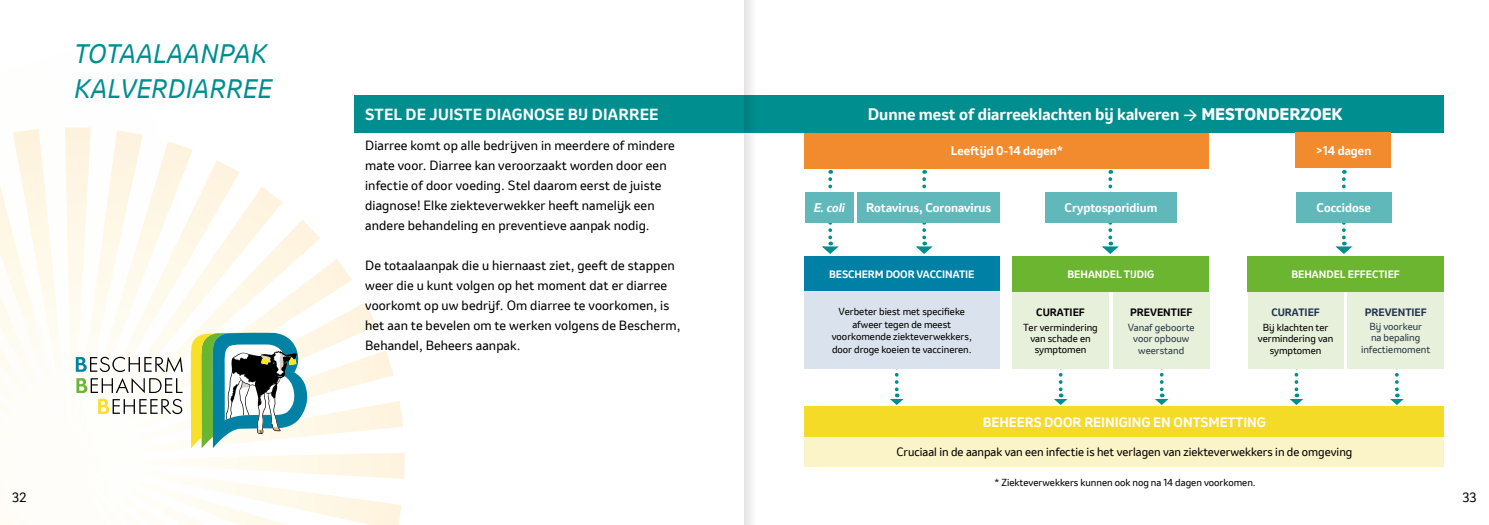
<style>
.page{position:relative;width:1489px;height:525px;background:#fff}
.page>*{position:absolute;margin:0;border:0;box-sizing:border-box;transform-origin:0 0}
.t1{font:italic 25px/35px "Invention";letter-spacing:.01em;color:#008e8e}
.t2{font:700 15.62px "Invention";color:#fff}
.t3{font:700 15px "Invention";letter-spacing:.01em;color:#fff}
.t4{font:700 12.75px "Invention";color:#fff}
.t5{font:12.5px/20px "Invention";letter-spacing:.01em;color:#000}
.t6{font:700 11.75px "Invention";color:#fff}
.t7{font:italic 700 11.75px "Invention";color:#fff}
.t8{font:11.25px "Invention";color:#000}
.t9{font:700 10px "Invention";color:#fff}
.t10{font:700 10px "Invention";color:#000}
.t11{font:700 10px "Invention";color:#223150}
.t12{font:9.5px/11.5px "Invention";color:#000;text-align:center}
.t13{font:9.5px/11.5px "Invention";color:#2c3946;text-align:center}
.s1{font-weight:800}
.s2{font-style:inherit}
</style>
<div class="page">
<svg style="left:0;top:127px;width:405px;height:397px"></svg>
<svg style="left:76px;top:356px;width:107px;height:58px"></svg>
<svg style="left:190px;top:332px;width:118px;height:116px"></svg>
<svg style="left:890px;top:369px;width:13px;height:36px"></svg>
<svg style="left:1054px;top:369px;width:13px;height:36px"></svg>
<svg style="left:1155px;top:369px;width:13px;height:36px"></svg>
<svg style="left:1289px;top:369px;width:14px;height:36px"></svg>
<svg style="left:1390px;top:369px;width:13px;height:36px"></svg>
<svg style="left:914px;top:170px;width:18px;height:84px"></svg>
<svg style="left:1100px;top:170px;width:18px;height:84px"></svg>
<svg style="left:1333px;top:170px;width:19px;height:84px"></svg>
<svg style="left:820px;top:170px;width:18px;height:84px"></svg>
<div style="left:354px;top:96px;width:1089px;height:37px;background:#008e8e"></div>
<div style="left:1012px;top:291px;width:96px;height:78px;background:#e7f0da"></div>
<div style="left:1113px;top:291px;width:96px;height:78px;background:#e7f0da"></div>
<div style="left:1247px;top:291px;width:96px;height:78px;background:#e7f0da"></div>
<div style="left:1347px;top:289px;width:96px;height:80px;background:#e7f0da"></div>
<div style="left:804px;top:436px;width:639px;height:30px;background:#fcf4c9"></div>
<div style="left:804px;top:406px;width:639px;height:31px;background:#f4db28"></div>
<div style="left:1012px;top:256px;width:197px;height:35px;background:#6cb530"></div>
<div style="left:1247px;top:256px;width:196px;height:35px;background:#6cb530"></div>
<div style="left:803px;top:256px;width:196px;height:35px;background:#0080a4"></div>
<div style="left:804px;top:192px;width:49px;height:30px;background:#61b8ba"></div>
<div style="left:1295px;top:132px;width:95px;height:36px;background:#f28b2d"></div>
<div style="left:804px;top:133px;width:404px;height:35px;background:#f28b2d"></div>
<div style="left:857px;top:192px;width:142px;height:30px;background:#61b8ba"></div>
<div style="left:1045px;top:192px;width:131px;height:30px;background:#61b8ba"></div>
<div style="left:1295px;top:192px;width:96px;height:30px;background:#61b8ba"></div>
<div style="left:803px;top:291px;width:196px;height:78px;background:#dae3ed"></div>
<svg style="left:744px;top:1px;width:12px;height:523px"></svg>
<h1 class="t1" style="left:74px;top:36px;width:199px">TOTAALAANPAK<br>KALVERDIARREE</h1>
<p class="t3" style="left:365px;top:103px;width:295px">STEL DE JUISTE DIAGNOSE BIJ DIARREE</p>
<p class="t5" style="left:365px;top:135px;width:311px">Diarree komt op alle bedrijven in meerdere of mindere mate voor. Diarree kan veroorzaakt worden door een infectie of door voeding. Stel daarom eerst de juiste diagnose! Elke ziekteverwekker heeft namelijk een andere behandeling en preventieve aanpak nodig.</p>
<p class="t5" style="left:365px;top:255px;width:317px">De totaalaanpak die u hiernaast ziet, geeft de stappen weer die u kunt volgen op het moment dat er diarree voorkomt op uw bedrijf. Om diarree te voorkomen, is het aan te bevelen om te werken volgens de Bescherm, Behandel, Beheers aanpak.</p>
<p class="t2" style="left:867px;top:103px;width:476px">Dunne mest of diarreeklachten bij kalveren → <span class="s1">MESTONDERZOEK</span></p>
<p class="t7" style="left:813px;top:199px;width:33px"><span class="s2">E</span>. coli</p>
<p class="t6" style="left:950px;top:142px;width:113px">Leeftijd 0-14 dagen*</p>
<p class="t6" style="left:1315px;top:142px;width:57px">&gt;14 dagen</p>
<p class="t6" style="left:866px;top:199px;width:126px">Rotavirus, Coronavirus</p>
<p class="t6" style="left:1064px;top:199px;width:94px">Cryptosporidium</p>
<p class="t6" style="left:1316px;top:199px;width:56px">Coccidose</p>
<p class="t9" style="left:829px;top:267px;width:147px">BESCHERM DOOR VACCINATIE</p>
<p class="t9" style="left:1067px;top:266px;width:88px">BEHANDEL TIJDIG</p>
<p class="t9" style="left:1291px;top:266px;width:110px">BEHANDEL EFFECTIEF</p>
<p class="t12" style="left:831px;top:305px;width:142px;line-height:12.5px">Verbeter biest met specifieke afweer tegen de meest voorkomende ziekteverwekkers, door droge koeien te vaccineren.</p>
<p class="t10" style="left:1036px;top:305px;width:50px">CURATIEF</p>
<p class="t12" style="left:1023px;top:321px;width:76px">Ter vermindering van schade en symptomen</p>
<p class="t10" style="left:1130px;top:305px;width:64px">PREVENTIEF</p>
<p class="t13" style="left:1127px;top:321px;width:68px">Vanaf geboorte voor opbouw weerstand</p>
<p class="t11" style="left:1271px;top:305px;width:50px">CURATIEF</p>
<p class="t12" style="left:1257px;top:321px;width:77px">Bij klachten ter vermindering van symptomen</p>
<p class="t11" style="left:1364px;top:304px;width:64px">PREVENTIEF</p>
<p class="t13" style="left:1360px;top:320px;width:71px">Bij voorkeur<br>na bepaling infectiemoment</p>
<p class="t4" style="left:982px;top:412px;width:285px">BEHEERS DOOR REINIGING EN ONTSMETTING</p>
<p class="t8" style="left:896px;top:443px;width:457px">Cruciaal in de aanpak van een infectie is het verlagen van ziekteverwekkers in de omgeving</p>
<p class="t12" style="left:994px;top:476px;width:263px">* Ziekteverwekkers kunnen ook nog na 14 dagen voorkomen.</p>
<p class="t5" style="left:12px;top:486px;width:16px">32</p>
<p class="t5" style="left:1462px;top:486px;width:16px">33</p>
</div>
